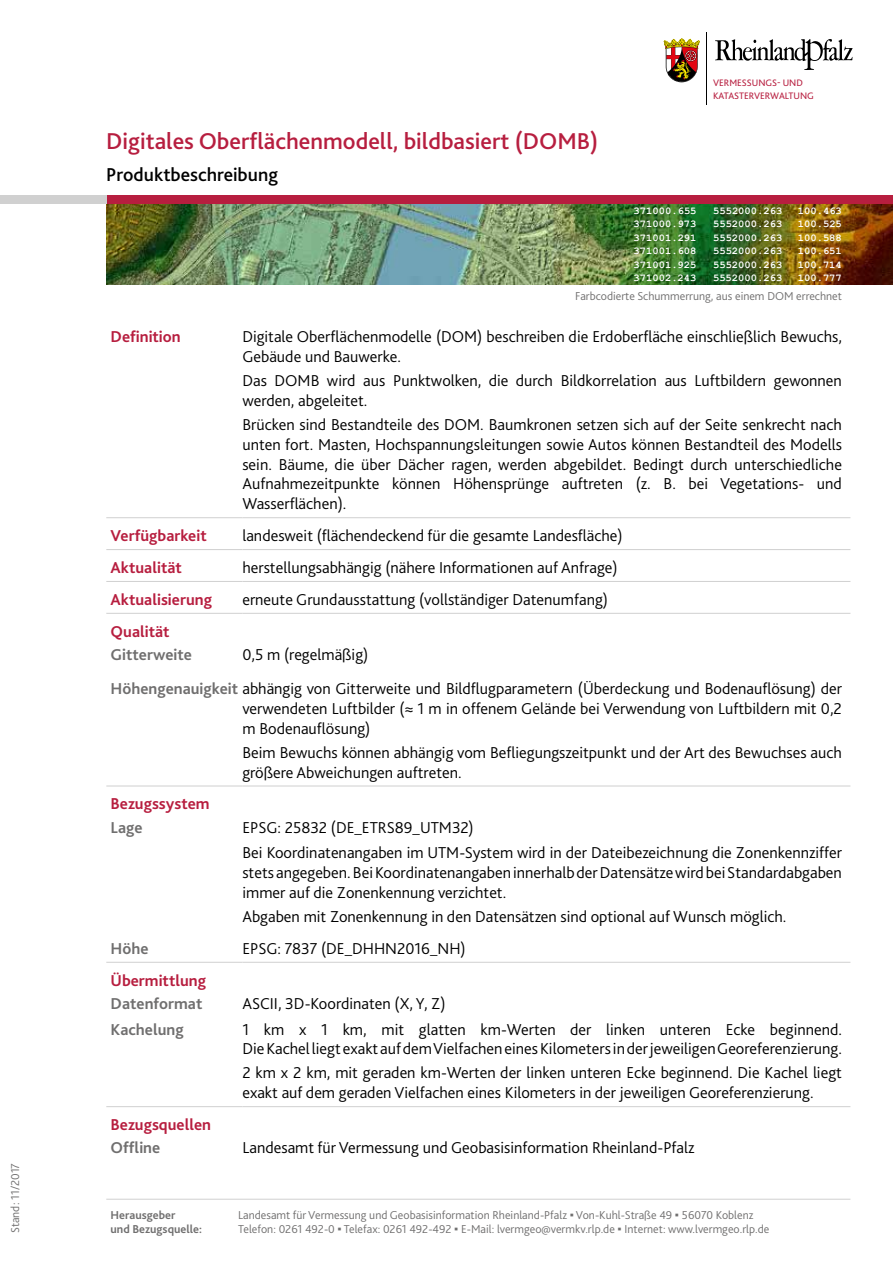
<style>
.page{position:relative;width:893px;height:1263px;background:#fff}
.page>*{position:absolute;margin:0;border:0;box-sizing:border-box;transform-origin:0 0}
.t1{font:500 24px "Bliss 2";color:#b71e3f}
.t2{font:500 19.5px "Bliss 2";color:#000}
.t3{font:300 16.5px/19.8px "Bliss 2";color:#000}
.t4{font:700 16.5px "Bliss 2";color:#b71e3f}
.t5{font:700 16.5px "Bliss 2";color:#706f6f}
.t6{font:300 12px "Bliss 2";color:#706f6f}
.t7{font:700 12px "Bliss 2";color:#706f6f}
.t8{font:700 10.5px "Courier New";color:#fff}
.t9{font:9.75px/12.5px "Bliss 2";color:#b71e3f}
.s1{font-weight:700;color:#706f6f}
.s2{font-family:"Arial";font-weight:400}
</style>
<div class="page">
<hr style="left:106px;top:1199px;width:744px;height:1px;background:#d0d0d0">
<hr style="left:106px;top:549px;width:136px;height:1px;background:#d0d0d0">
<hr style="left:242px;top:549px;width:608px;height:1px;background:#d0d0d0">
<hr style="left:106px;top:581px;width:136px;height:1px;background:#d0d0d0">
<hr style="left:242px;top:581px;width:608px;height:1px;background:#d0d0d0">
<hr style="left:106px;top:613px;width:136px;height:1px;background:#d0d0d0">
<hr style="left:242px;top:613px;width:608px;height:1px;background:#d0d0d0">
<hr style="left:106px;top:962px;width:136px;height:1px;background:#d0d0d0">
<hr style="left:242px;top:962px;width:608px;height:1px;background:#d0d0d0">
<hr style="left:106px;top:1106px;width:136px;height:1px;background:#d0d0d0">
<hr style="left:242px;top:1106px;width:608px;height:1px;background:#d0d0d0">
<hr style="left:106px;top:517px;width:136px;height:1px;background:#d0d0d0">
<hr style="left:242px;top:517px;width:608px;height:1px;background:#d0d0d0">
<hr style="left:106px;top:786px;width:136px;height:1px;background:#d0d0d0">
<hr style="left:242px;top:786px;width:608px;height:1px;background:#d0d0d0">
<img style="left:106px;top:204px;width:787px;height:81px">
<div style="left:106px;top:196px;width:787px;height:8px;background:#b71e3f"></div>
<div style="left:0;top:196px;width:106px;height:8px;background:#d0d0d0"></div>
<svg style="left:715px;top:39px;width:138px;height:31px"></svg>
<svg style="left:664px;top:38px;width:36px;height:44px"></svg>
<hr style="left:706px;top:33px;width:1px;height:72px;background:#000">
<p class="t6" style="left:8px;top:1233px;width:72px;rotate:-90deg">Stand: 11/2017</p>
<h1 class="t1" style="left:106px;top:126px;width:493px">Digitales Oberflächenmodell, bildbasiert (DOMB)</h1>
<p class="t2" style="left:106px;top:162px;width:173px">Produktbeschreibung</p>
<p class="t9" style="left:713px;top:77px;width:102px">VERMESSUNGS- UN D<br>KATASTERVERWALTUNG</p>
<p class="t8" style="left:634px;top:204px;width:64px">371000.655</p>
<p class="t8" style="left:713px;top:204px;width:71px">5552000.263</p>
<p class="t8" style="left:798px;top:204px;width:46px">100.463</p>
<p class="t8" style="left:634px;top:218px;width:64px">371000.973</p>
<p class="t8" style="left:713px;top:218px;width:71px">5552000.263</p>
<p class="t8" style="left:798px;top:218px;width:46px">100.525</p>
<p class="t8" style="left:634px;top:231px;width:64px">371001.291</p>
<p class="t8" style="left:713px;top:231px;width:71px">5552000.263</p>
<p class="t8" style="left:798px;top:231px;width:46px">100.588</p>
<p class="t8" style="left:634px;top:245px;width:64px">371001.608</p>
<p class="t8" style="left:713px;top:245px;width:71px">5552000.263</p>
<p class="t8" style="left:798px;top:245px;width:46px">100.651</p>
<p class="t8" style="left:634px;top:258px;width:64px">371001.925</p>
<p class="t8" style="left:713px;top:258px;width:71px">5552000.263</p>
<p class="t8" style="left:798px;top:258px;width:46px">100.714</p>
<p class="t8" style="left:633px;top:272px;width:64px">371002.243</p>
<p class="t8" style="left:713px;top:272px;width:71px">5552000.263</p>
<p class="t8" style="left:798px;top:272px;width:46px">100.777</p>
<p class="t6" style="left:575px;top:289px;width:268px">Farbcodierte Schummerrung, aus einem DOM errechnet</p>
<p class="t4" style="left:111px;top:327px;width:72px">Definition</p>
<p class="t3" style="left:242px;top:326px;width:601px">Digitale Oberflächenmodelle (DOM) beschreiben die Erdoberfläche einschließlich Bewuchs,<br>Gebäude und Bauwerke.</p>
<p class="t3" style="left:242px;top:370px;width:601px">Das DOMB wird aus Punktwolken, die durch Bildkorrelation aus Luftbildern gewonnen werden, abgeleitet.</p>
<p class="t3" style="left:242px;top:414px;width:601px;text-align:justify">Brücken sind Bestandteile des DOM. Baumkronen setzen sich auf der Seite senkrecht nach unten fort. Masten, Hochspannungsleitungen sowie Autos können Bestandteil des Modells sein. Bäume, die über Dächer ragen, werden abgebildet. Bedingt durch unterschiedliche Aufnahmezeitpunkte können Höhensprünge auftreten (z. B. bei Vegetations- und Wasserflächen).</p>
<p class="t4" style="left:111px;top:525px;width:98px">Verfügbarkeit</p>
<p class="t3" style="left:242px;top:525px;width:382px">landesweit (flächendeckend für die gesamte Landesfläche)</p>
<p class="t4" style="left:111px;top:557px;width:73px">Aktualität</p>
<p class="t3" style="left:242px;top:557px;width:377px">herstellungsabhängig (nähere Informationen auf Anfrage)</p>
<p class="t4" style="left:111px;top:589px;width:103px">Aktualisierung</p>
<p class="t3" style="left:242px;top:589px;width:367px">erneute Grundausstattung (vollständiger Datenumfang)</p>
<p class="t4" style="left:111px;top:621px;width:61px">Qualität</p>
<p class="t5" style="left:111px;top:644px;width:83px">Gitterweite</p>
<p class="t3" style="left:111px;top:637px;width:733px;line-height:34px;text-indent:132px">0,5 m (regelmäßig)<br><span class="s1">Höhengenauigkeit</span> abhängig von Gitterweite und Bildflugparametern (Überdeckung und Bodenauflösung) der</p>
<p class="t3" style="left:242px;top:698px;width:601px">verwendeten Luftbilder (≈ 1 m in offenem Gelände bei Verwendung von Luftbildern mit 0,2 m Bodenauflösung)</p>
<p class="t3" style="left:242px;top:742px;width:601px">Beim Bewuchs können abhängig vom Befliegungszeitpunkt und der Art des Bewuchses auch größere Abweichungen auftreten.</p>
<p class="t4" style="left:111px;top:794px;width:101px">Bezugssystem</p>
<p class="t5" style="left:111px;top:817px;width:34px">Lage</p>
<p class="t3" style="left:242px;top:814px;width:601px;line-height:25.5px">EPSG: 25832 (DE_ETRS89_UTM32)<br>Bei Koordinatenangaben im UTM-System wird in der Dateibezeichnung die Zonenkennziffer</p>
<p class="t3" style="left:242px;top:862px;width:601px">stets angegeben. Bei Koordinatenangaben innerhalb der Datensätze wird bei Standardabgaben immer auf die Zonenkennung verzichtet.</p>
<p class="t3" style="left:242px;top:906px;width:545px">Abgaben mit Zonenkennung in den Datensätzen sind optional auf Wunsch möglich.</p>
<p class="t5" style="left:111px;top:938px;width:39px">Höhe</p>
<p class="t3" style="left:242px;top:938px;width:225px">EPSG: 7837 (DE_DHHN2016_NH)</p>
<p class="t4" style="left:111px;top:970px;width:97px">Übermittlung</p>
<p class="t5" style="left:111px;top:993px;width:93px">Datenformat</p>
<p class="t3" style="left:242px;top:993px;width:205px">ASCII, 3D-Koordinaten (X, Y, Z)</p>
<p class="t5" style="left:111px;top:1019px;width:75px">Kachelung</p>
<p class="t3" style="left:242px;top:1019px;width:601px">1 km x 1 km, mit glatten km-Werten der linken unteren Ecke beginnend.<br>Die Kachel liegt exakt auf dem Vielfachen eines Kilometers in der jeweiligen Georeferenzierung.</p>
<p class="t3" style="left:242px;top:1062px;width:601px">2 km x 2 km, mit geraden km-Werten der linken unteren Ecke beginnend. Die Kachel liegt exakt auf dem geraden Vielfachen eines Kilometers in der jeweiligen Georeferenzierung.</p>
<p class="t4" style="left:111px;top:1114px;width:102px">Bezugsquellen</p>
<p class="t5" style="left:111px;top:1138px;width:51px">Offline</p>
<p class="t3" style="left:242px;top:1137px;width:454px">Landesamt für Vermessung und Geobasisinformation Rheinland-Pfalz</p>
<p class="t7" style="left:111px;top:1207px;width:66px">Herausgeber</p>
<p class="t6" style="left:238px;top:1207px;width:517px">Landesamt für Vermessung und Geobasisinformation Rheinland-Pfalz <span class="s2">▪</span> Von-Kuhl-Straße 49 <span class="s2">▪</span> 56070 Koblenz</p>
<p class="t7" style="left:111px;top:1222px;width:93px">und Bezugsquelle:</p>
<p class="t6" style="left:238px;top:1222px;width:533px">Telefon: 0261 492-0 <span class="s2">▪</span> Telefax: 0261 492-492 <span class="s2">▪</span> E-Mail: lvermgeo@vermkv.rlp.de <span class="s2">▪</span> Internet: www.lvermgeo.rlp.de</p>
</div>
